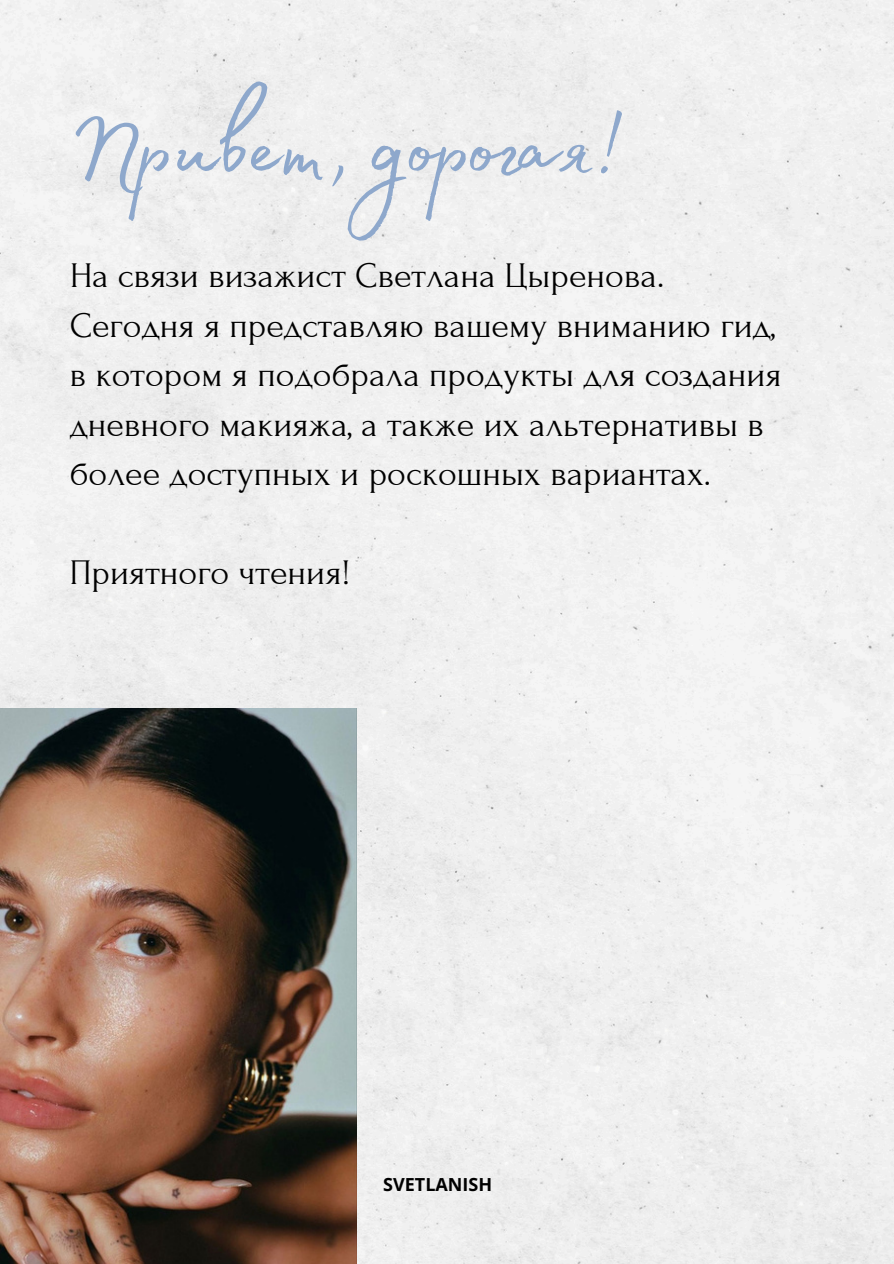
<style>
.page{position:relative;width:894px;height:1264px;background:#fff}
.page>*{position:absolute;margin:0;border:0;box-sizing:border-box;transform-origin:0 0}
.t1{font:120px "Madelyn Fill";color:#8ea8cc}
.t2{font:36px/49.5px "Forum";color:#000}
.t3{font:700 18px "Open Sans";color:#000}
</style>
<div class="page">
<div style="left:0;top:0;width:893px;height:1263px;background:#f0f0f0"></div>
<img style="left:0;top:709px;width:357px;height:554px">
<p class="t1" style="left:70px;top:56px;width:553px">Привет, дорогая!</p>
<h2 class="t2" style="left:70px;top:251px;width:713px">На связи визажист Светлана Цыренова.<br>Сегодня я представляю вашему вниманию гид, в котором я подобрала продукты для создания дневного макияжа, а также их альтернативы в более доступных и роскошных вариантах.</h2>
<h2 class="t2" style="left:70px;top:548px;width:282px">Приятного чтения!</h2>
<p class="t3" style="left:383px;top:1171px;width:110px">SVETLANISH</p>
</div>
